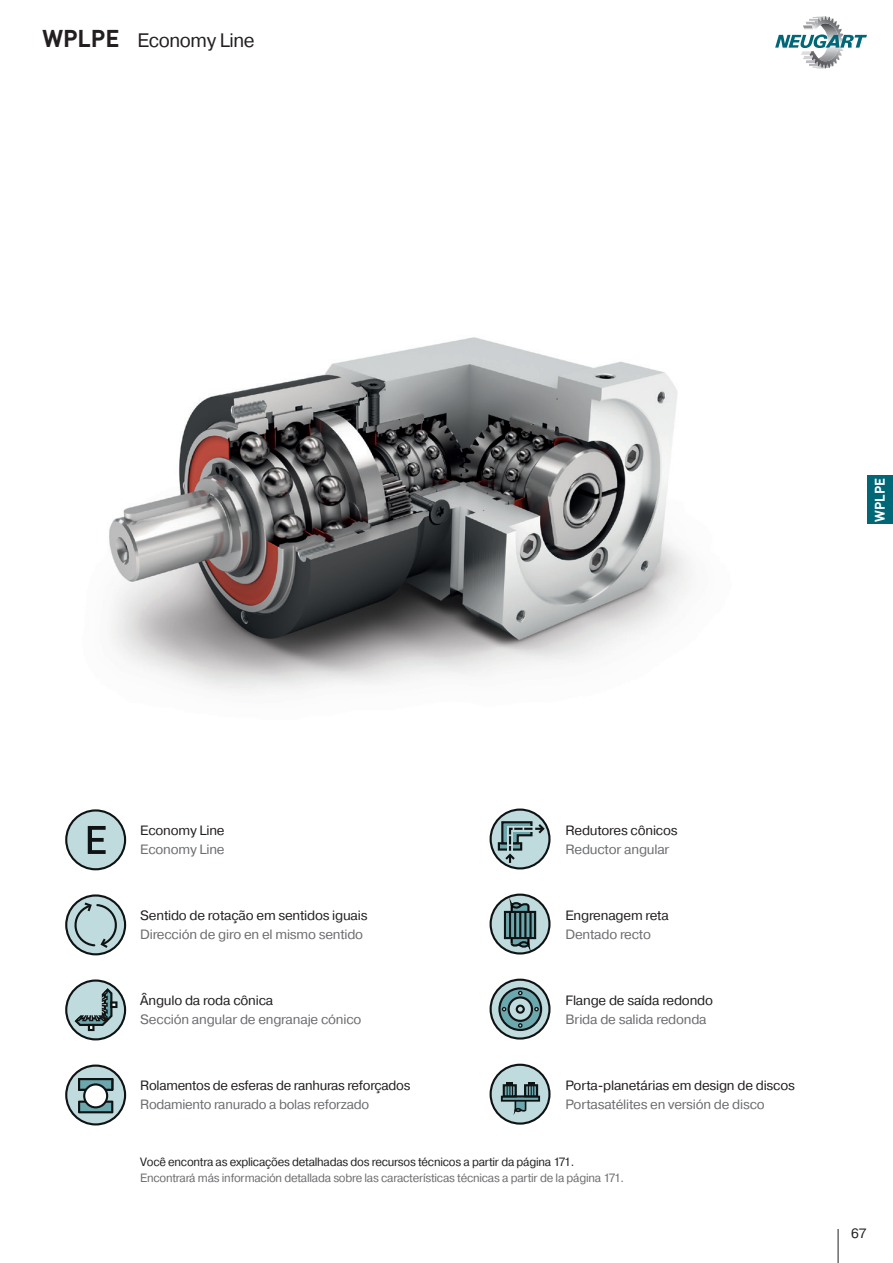
<style>
.page{position:relative;width:893px;height:1263px;background:#fff}
.page>*{position:absolute;margin:0;border:0;box-sizing:border-box;transform-origin:0 0}
.t1{font:19.5px "Pragmatica";letter-spacing:-.02em;color:#231f20}
.t2{font:700 13.8px "DIN Pro";color:#fff;scale:.96 1}
.t3{font:13.5px "Pragmatica";letter-spacing:-.015em;color:#231f20}
.t4{font:13.5px "Pragmatica";letter-spacing:-.015em;color:#6c6d70}
.t5{font:12px "Pragmatica";letter-spacing:-.02em;color:#6c6d70;scale:.96 1}
.t6{font:12px "Pragmatica";letter-spacing:-.02em;color:#231f20;scale:.96 1}
.s1{font-family:"DIN Pro";font-weight:700;font-size:24px}
</style>
<div class="page">
<svg style="left:775px;top:16px;width:92px;height:53px"></svg>
<hr style="left:838px;top:1229px;width:1px;height:34px;background:#231f20">
<img style="left:71px;top:337px;width:620px;height:484px">
<div style="left:867px;top:475px;width:26px;height:49px;background:#006777"></div>
<div style="left:66px;top:810px;width:59px;height:59px;background:#bfdbde;border-radius:50%"></div>
<div style="left:65px;top:809px;width:61px;height:61px;border:2px solid #0f1313;border-radius:50%"></div>
<svg style="left:88px;top:826px;width:18px;height:28px"></svg>
<svg style="left:66px;top:895px;width:59px;height:59px"></svg>
<div style="left:65px;top:894px;width:61px;height:61px;border:2px solid #0f1313;border-radius:50%"></div>
<svg style="left:74px;top:901px;width:43px;height:48px"></svg>
<svg style="left:66px;top:980px;width:59px;height:59px"></svg>
<div style="left:65px;top:979px;width:61px;height:61px;border:2px solid #0f1313;border-radius:50%"></div>
<svg style="left:75px;top:988px;width:42px;height:43px"></svg>
<svg style="left:66px;top:1065px;width:59px;height:59px"></svg>
<div style="left:65px;top:1064px;width:61px;height:61px;border:2px solid #0f1313;border-radius:50%"></div>
<svg style="left:78px;top:1078px;width:35px;height:35px"></svg>
<svg style="left:491px;top:809px;width:58px;height:59px"></svg>
<div style="left:490px;top:808px;width:60px;height:61px;border:2px solid #0f1313;border-radius:50%"></div>
<div style="left:498px;top:842px;width:24px;height:9px;border:2px solid #0f1313"></div>
<svg style="left:500px;top:820px;width:46px;height:43px"></svg>
<svg style="left:491px;top:895px;width:58px;height:58px"></svg>
<div style="left:490px;top:893px;width:60px;height:61px;border:2px solid #0f1313;border-radius:50%"></div>
<svg style="left:505px;top:900px;width:31px;height:50px"></svg>
<div style="left:504px;top:911px;width:32px;height:28px;border:2px solid #0f1313"></div>
<svg style="left:491px;top:980px;width:58px;height:58px"></svg>
<div style="left:490px;top:979px;width:60px;height:60px;border:2px solid #0f1313;border-radius:50%"></div>
<svg style="left:498px;top:987px;width:44px;height:44px"></svg>
<div style="left:491px;top:1065px;width:58px;height:58px;background:#bfdbde;border-radius:50%"></div>
<div style="left:490px;top:1064px;width:60px;height:61px;border:2px solid #0f1313;border-radius:50%"></div>
<div style="left:515px;top:1095px;width:11px;height:15px;background:#6ca7ae;border:2px solid #0f1313"></div>
<div style="left:501px;top:1096px;width:39px;height:6px;border:2px solid #0f1313"></div>
<div style="left:504px;top:1085px;width:12px;height:11px;background:#6ca7ae"></div>
<div style="left:503px;top:1084px;width:14px;height:13px;border:2px solid #0f1313"></div>
<div style="left:525px;top:1085px;width:12px;height:11px;background:#6ca7ae"></div>
<div style="left:524px;top:1084px;width:14px;height:13px;border:2px solid #0f1313"></div>
<svg style="left:506px;top:1083px;width:7px;height:13px"></svg>
<svg style="left:528px;top:1083px;width:7px;height:13px"></svg>
<svg style="left:514px;top:1106px;width:13px;height:8px"></svg>
<p class="t1" style="left:43px;top:28px;width:214px"><span class="s1">WPLPE</span> Economy Line</p>
<p class="t2" style="left:869px;top:522px;width:47px;rotate:-90deg">WPLPE</p>
<p class="t3" style="left:140px;top:822px;width:86px">Economy Line</p>
<p class="t4" style="left:140px;top:841px;width:86px">Economy Line</p>
<p class="t3" style="left:566px;top:822px;width:114px">Redutores cônicos</p>
<p class="t4" style="left:566px;top:841px;width:106px">Reductor angular</p>
<p class="t3" style="left:140px;top:907px;width:229px">Sentido de rotação em sentidos iguais</p>
<p class="t4" style="left:140px;top:926px;width:224px">Dirección de giro en el mismo sentido</p>
<p class="t3" style="left:566px;top:907px;width:105px">Engrenagem reta</p>
<p class="t4" style="left:566px;top:926px;width:87px">Dentado recto</p>
<p class="t3" style="left:140px;top:992px;width:135px">Ângulo da roda cônica</p>
<p class="t4" style="left:140px;top:1011px;width:223px">Sección angular de engranaje cónico</p>
<p class="t3" style="left:566px;top:992px;width:149px">Flange de saída redondo</p>
<p class="t4" style="left:566px;top:1011px;width:143px">Brida de salida redonda</p>
<p class="t3" style="left:140px;top:1077px;width:272px">Rolamentos de esferas de ranhuras reforçados</p>
<p class="t4" style="left:140px;top:1096px;width:230px">Rodamiento ranurado a bolas reforzado</p>
<p class="t3" style="left:566px;top:1077px;width:231px">Porta-planetárias em design de discos</p>
<p class="t4" style="left:566px;top:1096px;width:201px">Portasatélites en versión de disco</p>
<p class="t6" style="left:140px;top:1154px;width:454px">Você encontra as explicações detalhadas dos recursos técnicos a partir da página 171.</p>
<p class="t5" style="left:140px;top:1171px;width:506px">Encontrará más información detallada sobre las características técnicas a partir de la página 171.</p>
<p class="t3" style="left:851px;top:1225px;width:17px">67</p>
</div>
